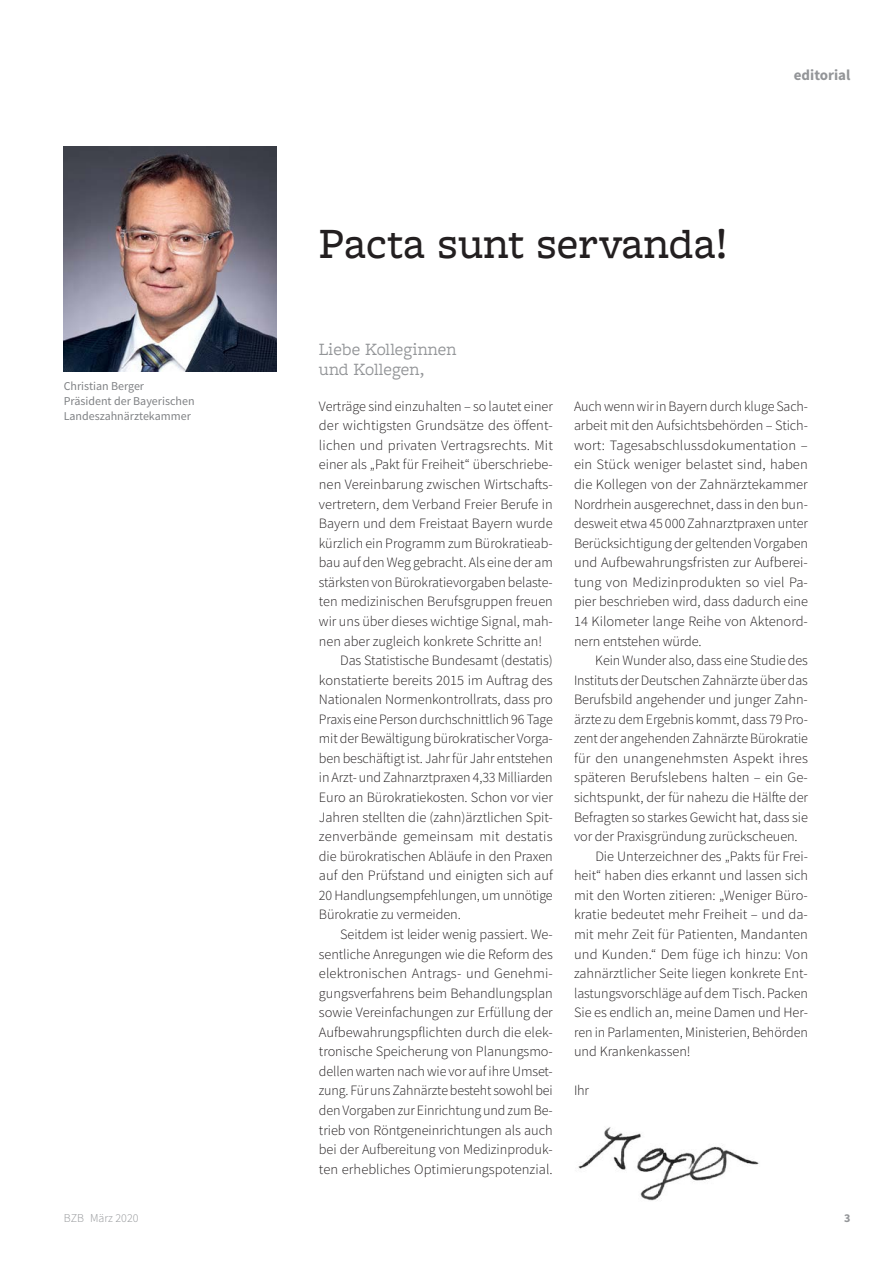
<style>
.page{position:relative;width:893px;height:1263px;background:#fff}
.page>*{position:absolute;margin:0;border:0;box-sizing:border-box;transform-origin:0 0}
.t1{font:500 45px "Freight Macro Pro";color:#231f20}
.t2{font:18px/19.5px "Freight Macro Pro";color:#939598}
.t3{font:700 15px "Source Sans Pro";color:#939598}
.t4{font:300 14.25px/19.5px "Source Sans Pro";letter-spacing:-.005em;color:#231f20;text-align:justify}
.t5{font:300 14.25px "Source Sans Pro";letter-spacing:.015em;color:#231f20}
.t6{font:12px/15px "Source Sans Pro";color:#808285}
.t7{font:300 12px "Source Sans Pro";color:#939598}
.t8{font:700 12px "Source Sans Pro";color:#939598}
</style>
<div class="page">
<img style="left:578px;top:1127px;width:181px;height:74px">
<img style="left:64px;top:147px;width:212px;height:225px">
<p class="t6" style="left:64px;top:380px;width:132px">Christian Berger<br>Präsident der Bayerischen<br>Landeszahnärztekammer</p>
<h1 class="t1" style="left:319px;top:229px;width:410px">Pacta sunt servanda!</h1>
<p class="t3" style="left:794px;top:69px;width:58px">editorial</p>
<p class="t2" style="left:319px;top:342px;width:139px">Liebe Kolleginnen und Kollegen,</p>
<p class="t4" style="left:319px;top:398px;width:235px">Verträge sind einzuhalten – so lautet einer</p>
<p class="t4" style="left:319px;top:417px;width:235px">der wichtigsten Grundsätze des öffent-</p>
<p class="t4" style="left:319px;top:437px;width:235px">lichen und privaten Vertragsrechts. Mit</p>
<p class="t4" style="left:319px;top:456px;width:235px">einer als „Pakt für Freiheit“ überschriebe-</p>
<p class="t4" style="left:319px;top:476px;width:235px">nen Vereinbarung zwischen Wirtschafts-</p>
<p class="t4" style="left:319px;top:495px;width:235px">vertretern, dem Verband Freier Berufe in</p>
<p class="t4" style="left:319px;top:515px;width:235px">Bayern und dem Freistaat Bayern wurde</p>
<p class="t4" style="left:319px;top:534px;width:235px">kürzlich ein Programm zum Bürokratieab-</p>
<p class="t4" style="left:319px;top:554px;width:235px">bau auf den Weg gebracht. Als eine der am</p>
<p class="t4" style="left:319px;top:574px;width:235px">stärksten von Bürokratievorgaben belaste-</p>
<p class="t4" style="left:319px;top:593px;width:235px">ten medizinischen Berufsgruppen freuen</p>
<p class="t4" style="left:319px;top:613px;width:235px">wir uns über dieses wichtige Signal, mah-</p>
<p class="t4" style="left:319px;top:632px;width:225px">nen aber zugleich konkrete Schritte an!</p>
<p class="t4" style="left:340px;top:652px;width:214px">Das Statistische Bundesamt (destatis)</p>
<p class="t4" style="left:319px;top:671px;width:235px">konstatierte bereits 2015 im Auftrag des</p>
<p class="t4" style="left:319px;top:691px;width:235px">Nationalen Normenkontrollrats, dass pro</p>
<p class="t4" style="left:319px;top:711px;width:235px">Praxis eine Person durchschnittlich 96 Tage</p>
<p class="t4" style="left:319px;top:730px;width:235px">mit der Bewältigung bürokratischer Vorga-</p>
<p class="t4" style="left:319px;top:750px;width:235px">ben beschäftigt ist. Jahr für Jahr entstehen</p>
<p class="t4" style="left:319px;top:769px;width:235px">in Arzt- und Zahnarztpraxen 4,33 Milliarden</p>
<p class="t4" style="left:319px;top:789px;width:235px">Euro an Bürokratiekosten. Schon vor vier</p>
<p class="t4" style="left:319px;top:808px;width:235px">Jahren stellten die (zahn)ärztlichen Spit-</p>
<p class="t5" style="left:319px;top:831px;width:235px">zenverbände gemeinsam mit destatis</p>
<p class="t4" style="left:319px;top:847px;width:235px">die bürokratischen Abläufe in den Praxen</p>
<p class="t4" style="left:319px;top:867px;width:235px">auf den Prüfstand und einigten sich auf</p>
<p class="t4" style="left:319px;top:887px;width:235px">20 Handlungsempfehlungen, um unnötige</p>
<p class="t4" style="left:319px;top:906px;width:143px">Bürokratie zu vermeiden.</p>
<p class="t4" style="left:340px;top:926px;width:214px">Seitdem ist leider wenig passiert. We-</p>
<p class="t4" style="left:319px;top:945px;width:235px">sentliche Anregungen wie die Reform des</p>
<p class="t4" style="left:319px;top:965px;width:235px">elektronischen Antrags- und Genehmi-</p>
<p class="t4" style="left:319px;top:984px;width:235px">gungsverfahrens beim Behandlungsplan</p>
<p class="t4" style="left:319px;top:1004px;width:235px">sowie Vereinfachungen zur Erfüllung der</p>
<p class="t4" style="left:319px;top:1023px;width:235px">Aufbewahrungspflichten durch die elek-</p>
<p class="t4" style="left:319px;top:1043px;width:235px">tronische Speicherung von Planungsmo-</p>
<p class="t4" style="left:319px;top:1063px;width:235px">dellen warten nach wie vor auf ihre Umset-</p>
<p class="t4" style="left:319px;top:1082px;width:235px">zung. Für uns Zahnärzte besteht sowohl bei</p>
<p class="t4" style="left:319px;top:1102px;width:235px">den Vorgaben zur Einrichtung und zum Be-</p>
<p class="t4" style="left:319px;top:1121px;width:235px">trieb von Röntgeneinrichtungen als auch</p>
<p class="t4" style="left:319px;top:1141px;width:235px">bei der Aufbereitung von Medizinproduk-</p>
<p class="t4" style="left:319px;top:1160px;width:235px">ten erhebliches Optimierungspotenzial.</p>
<p class="t4" style="left:574px;top:398px;width:235px">Auch wenn wir in Bayern durch kluge Sach&shy;arbeit mit den Aufsichtsbehörden – Stich&shy;wort: Tagesabschlussdokumentation – ein Stück weniger belastet sind, haben die Kollegen von der Zahnärztekammer Nordrhein ausgerechnet, dass in den bun&shy;desweit etwa 45 000 Zahnarztpraxen unter Berücksichtigung der geltenden Vorgaben und Aufbewahrungsfristen zur Aufberei&shy;tung von Medizinprodukten so viel Pa&shy;pier beschrieben wird, dass dadurch eine 14 Kilometer lange Reihe von Aktenord&shy;nern entstehen würde.</p>
<p class="t4" style="left:595px;top:652px;width:214px">Kein Wunder also, dass eine Studie des</p>
<p class="t4" style="left:574px;top:671px;width:235px">Instituts der Deutschen Zahnärzte über das</p>
<p class="t4" style="left:574px;top:691px;width:235px">Berufsbild angehender und junger Zahn-</p>
<p class="t4" style="left:574px;top:711px;width:235px">ärzte zu dem Ergebnis kommt, dass 79 Pro-</p>
<p class="t4" style="left:574px;top:730px;width:235px">zent der angehenden Zahnärzte Büro kratie</p>
<p class="t4" style="left:574px;top:750px;width:235px">für den unangenehmsten Aspekt ihres</p>
<p class="t4" style="left:574px;top:769px;width:235px">späteren Berufslebens halten – ein Ge-</p>
<p class="t4" style="left:574px;top:789px;width:235px">sichtspunkt, der für nahezu die Hälfte der</p>
<p class="t4" style="left:574px;top:808px;width:235px">Befragten so starkes Gewicht hat, dass sie</p>
<p class="t4" style="left:574px;top:828px;width:225px">vor der Praxisgründung zurückscheuen.</p>
<p class="t4" style="left:595px;top:847px;width:214px">Die Unterzeichner des „Pakts für Frei-</p>
<p class="t4" style="left:574px;top:867px;width:235px">heit“ haben dies erkannt und lassen sich</p>
<p class="t4" style="left:574px;top:887px;width:235px">mit den Worten zitieren: „Weniger Büro-</p>
<p class="t4" style="left:574px;top:906px;width:235px">kratie bedeutet mehr Freiheit – und da-</p>
<p class="t4" style="left:574px;top:926px;width:235px">mit mehr Zeit für Patienten, Mandanten</p>
<p class="t4" style="left:574px;top:945px;width:235px">und Kunden.“ Dem füge ich hinzu: Von</p>
<p class="t4" style="left:574px;top:965px;width:235px">zahnärztlicher Seite liegen konkrete Ent-</p>
<p class="t4" style="left:574px;top:984px;width:235px">lastungsvorschläge auf dem Tisch. Packen</p>
<p class="t4" style="left:574px;top:1004px;width:235px">Sie es endlich an, meine Damen und Her-</p>
<p class="t4" style="left:574px;top:1023px;width:235px">ren in Parlamenten, Ministerien, Behörden</p>
<p class="t4" style="left:574px;top:1043px;width:118px">und Krankenkassen!</p>
<p class="t4" style="left:574px;top:1082px;width:17px">Ihr</p>
<p class="t7" style="left:64px;top:1213px;width:76px">BZB März 2020</p>
<p class="t8" style="left:844px;top:1213px;width:8px">3</p>
</div>
